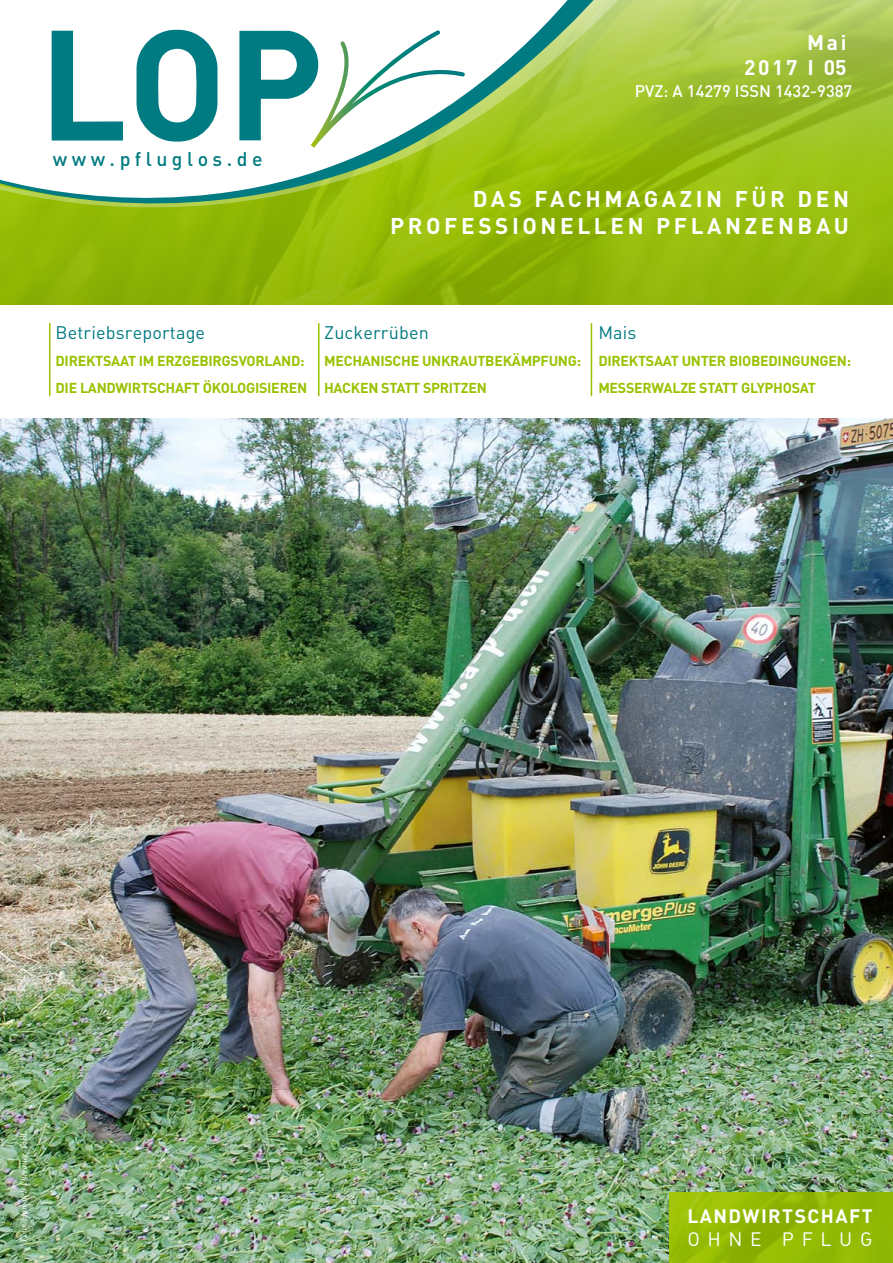
<style>
.page{position:relative;width:893px;height:1263px;background:#fff}
.page>*{position:absolute;margin:0;border:0;box-sizing:border-box;transform-origin:0 0}
.t1{font:700 22.5px/27px "DIN";letter-spacing:.16em;color:#fff;text-align:right}
.t2{font:700 21px/25.2px "DIN";letter-spacing:.125em;color:#fff;text-align:right}
.t3{font:19.5px "DIN Medium Alternate";letter-spacing:.23em;color:#007b81}
.t4{font:700 19.2px "DIN";letter-spacing:.075em;color:#fff}
.t5{font:19.2px "DIN Regular Alternate";letter-spacing:.4em;color:#fff}
.t6{font:18px "DIN Regular Alternate";letter-spacing:.01em;color:#007b81}
.t7{font:500 16.5px "DIN";color:#fff}
.t8{font:700 14.25px "DIN";letter-spacing:-.02em;color:#99c200}
.t9{font:italic 9px "Palatino Linotype";color:#fff}
</style>
<div class="page">
<img style="left:0;top:418px;width:893px;height:845px">
<img style="left:0;top:0;width:893px;height:304px">
<svg style="left:605px;top:0;width:25px;height:209px"></svg>
<svg style="left:0;top:0;width:605px;height:235px"></svg>
<hr style="left:49px;top:323px;width:1px;height:73px;background:#99c200">
<hr style="left:318px;top:323px;width:1px;height:73px;background:#99c200">
<hr style="left:591px;top:323px;width:1px;height:73px;background:#99c200">
<img style="left:670px;top:1193px;width:223px;height:70px">
<h3 class="t3" style="left:53px;top:146px;width:211px">www.pfluglos.de</h3>
<h2 class="t2" style="left:744px;top:29px;width:104px">MAI<br>2017 I 05</h2>
<p class="t7" style="left:635px;top:81px;width:219px">PVZ: A 14279 ISSN 1432-9387</p>
<h1 class="t1" style="left:390px;top:184px;width:460px">DAS FACHMAGAZIN FÜR DEN<br>PROFESSIONELLEN PFLANZENBAU</h1>
<p class="t6" style="left:56px;top:321px;width:151px">Betriebsreportage</p>
<p class="t8" style="left:56px;top:351px;width:119px">DIRE KTSAAT IM ERZGEBIRGS</p>
<p class="t8" style="left:239px;top:351px;width:18px">VORLAND</p>
<p class="t8" style="left:300px;top:351px;width:6px">:</p>
<p class="t8" style="left:56px;top:378px;width:43px">DIE LAND</p>
<p class="t8" style="left:116px;top:378px;width:43px">WIRTSCHAF</p>
<p class="t8" style="left:192px;top:378px;width:38px">T ÖKOLOGISIEREN</p>
<p class="t6" style="left:324px;top:321px;width:106px">Zuckerrüben</p>
<p class="t8" style="left:324px;top:351px;width:21px">MECHANISCHE</p>
<p class="t8" style="left:422px;top:351px;width:38px">UNKRAU</p>
<p class="t8" style="left:477px;top:351px;width:54px">TBE KÄMPFUNG</p>
<p class="t8" style="left:577px;top:351px;width:6px">:</p>
<p class="t8" style="left:324px;top:378px;width:146px">HAC KEN STATT SPRITZEN</p>
<p class="t6" style="left:598px;top:321px;width:40px">Mais</p>
<p class="t8" style="left:598px;top:351px;width:149px">DIREKTSAAT UNTER BIOBEDINGUNGEN</p>
<p class="t8" style="left:847px;top:351px;width:6px">:</p>
<p class="t8" style="left:598px;top:378px;width:21px">MESSER</p>
<p class="t8" style="left:651px;top:378px;width:22px">WALZE</p>
<p class="t8" style="left:699px;top:378px;width:75px">STATT GLYPHOSA</p>
<p class="t8" style="left:808px;top:378px;width:10px">T</p>
<p class="t9" style="left:18px;top:1242px;width:113px;rotate:-90deg">Foto: Hansueli Dierauer, FiBL</p>
<h3 class="t4" style="left:687px;top:1204px;width:186px">LANDWIRTSCHAFT</h3>
<h3 class="t5" style="left:687px;top:1227px;width:187px">OHNE PFLUG</h3>
</div>
